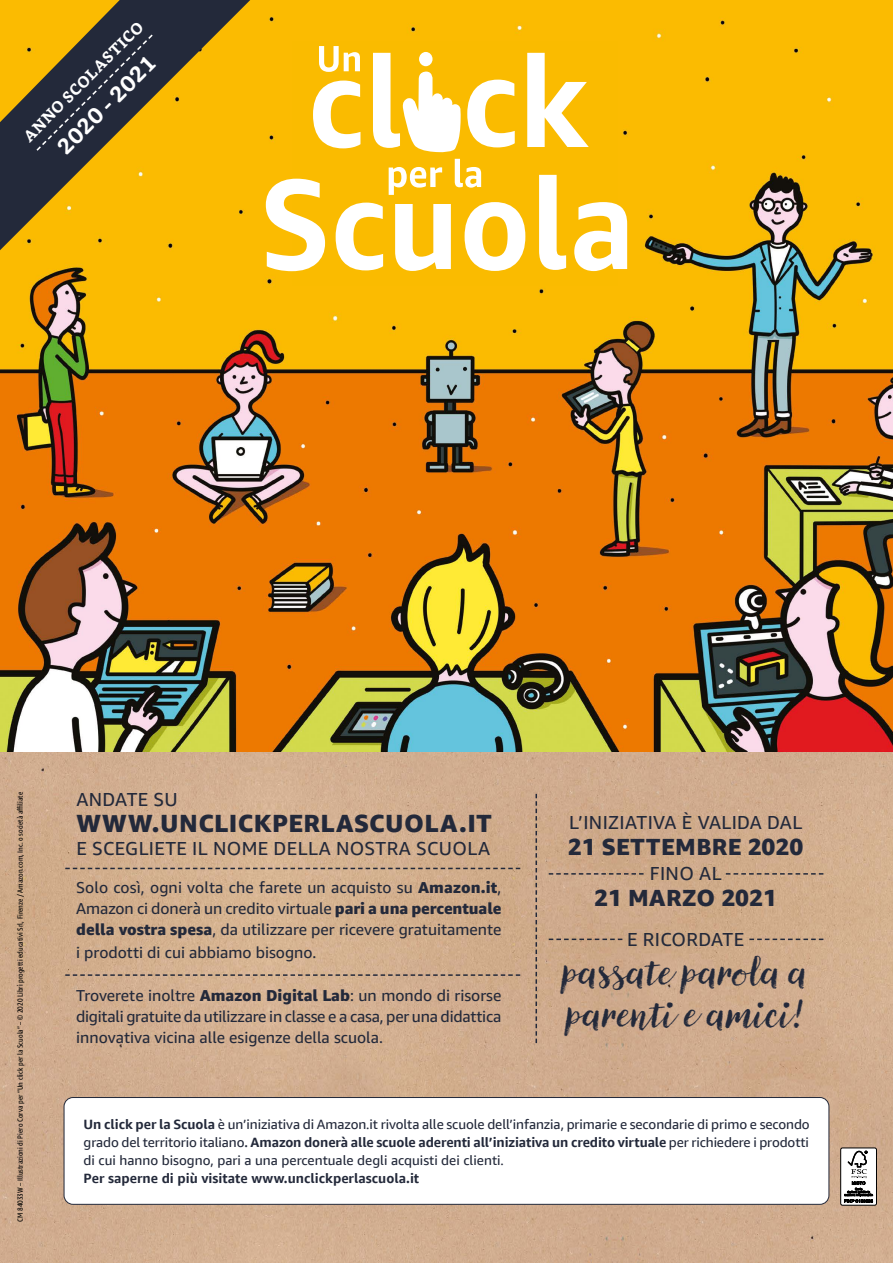
<style>
.page{position:relative;width:893px;height:1263px;background:#fff}
.page>*{position:absolute;margin:0;border:0;box-sizing:border-box;transform-origin:0 0}
.t1{font:39px/42px "Canvas Script";color:#23293a}
.t2{font:800 24.75px "Amazon Ember";letter-spacing:.02em;color:#23293a}
.t3{font:800 23.25px "Amazon Ember";letter-spacing:.02em;color:#23293a}
.t4{font:700 22.42px "Bookerly";color:#fff}
.t5{font:18.75px "Amazon Ember";letter-spacing:.02em;color:#23293a}
.t6{font:15.75px/21px "Amazon Ember";color:#23293a;text-align:justify}
.t7{font:700 15.6px "Bookerly";color:#fff}
.t8{font:13.5px/18px "Amazon Ember Display";color:#23293a;text-align:justify}
.t9{font:700 13.5px "Amazon Ember Display";color:#23293a}
.t10{font:7.5px "Amazon Ember Cd RC";color:#000}
.s1{font-weight:800}
.s2{font-weight:700}
.s3{font-weight:500}
</style>
<div class="page">
<img style="left:0;top:752px;width:893px;height:511px">
<img style="left:0;top:0;width:893px;height:752px">
<div style="left:292px;top:42px;width:326px;height:244px;background:#fabb00"></div>
<div style="left:64px;top:1097px;width:765px;height:107px;background:#fff;border-radius:9px"></div>
<div style="left:64px;top:1097px;width:765px;height:108px;border:1px solid #23293a;border-radius:9px"></div>
<svg style="left:65px;top:868px;width:455px;height:1px"></svg>
<svg style="left:65px;top:974px;width:455px;height:2px"></svg>
<svg style="left:535px;top:794px;width:2px;height:249px"></svg>
<div style="left:841px;top:1148px;width:35px;height:57px;background:#fff;border-radius:2px"></div>
<div style="left:840px;top:1148px;width:37px;height:57px;border:1px solid #000;border-radius:2px"></div>
<svg style="left:844px;top:1151px;width:29px;height:52px"></svg>
<svg style="left:319px;top:46px;width:41px;height:26px"></svg>
<svg style="left:313px;top:81px;width:47px;height:67px"></svg>
<svg style="left:467px;top:80px;width:48px;height:67px"></svg>
<svg style="left:527px;top:53px;width:62px;height:94px"></svg>
<svg style="left:389px;top:167px;width:53px;height:28px"></svg>
<svg style="left:455px;top:159px;width:26px;height:29px"></svg>
<svg style="left:266px;top:179px;width:59px;height:92px"></svg>
<svg style="left:336px;top:203px;width:47px;height:67px"></svg>
<svg style="left:395px;top:204px;width:56px;height:67px"></svg>
<svg style="left:465px;top:202px;width:60px;height:69px"></svg>
<svg style="left:539px;top:175px;width:27px;height:95px"></svg>
<svg style="left:574px;top:202px;width:53px;height:69px"></svg>
<svg style="left:373px;top:53px;width:88px;height:99px"></svg>
<svg style="left:0;top:0;width:250px;height:250px;background:#c19410"></svg>
<svg style="left:35px;top:33px;width:119px;height:119px;background:#524930"></svg>
<svg style="left:749px;top:938px;width:74px;height:2px"></svg>
<svg style="left:726px;top:873px;width:97px;height:2px"></svg>
<svg style="left:549px;top:873px;width:94px;height:2px"></svg>
<svg style="left:549px;top:938px;width:73px;height:2px"></svg>
<p class="t7" style="left:20px;top:132px;width:164px;rotate:-45deg">ANNO SCOLASTICO</p>
<h3 class="t4" style="left:51px;top:141px;width:131px;rotate:-45deg">2020 - 2021</h3>
<p class="t10" style="left:16px;top:1221px;width:431px;rotate:-90deg">CM 84033W – Illustrazioni di Piero Corva per “Un click per la Scuola” – © 2020 Librì progetti educativi Srl, Firenze / Amazon.com, Inc. o società affiliate</p>
<p class="t5" style="left:76px;top:788px;width:103px">ANDATE SU</p>
<h2 class="t2" style="left:76px;top:808px;width:417px">WWW.UNCLICKPERLASCUOLA.IT</h2>
<p class="t5" style="left:76px;top:836px;width:415px">E SCEGLIETE IL NOME DELLA NOSTRA SCUOLA</p>
<p class="t6" style="left:76px;top:877px;width:427px">Solo così, ogni volta che farete un acquisto su <span class="s1">Amazon.it</span>, Amazon ci donerà un credito virtuale <span class="s1">pari a una percentuale della vostra spesa</span>, da utilizzare per ricevere gratuitamente</p>
<p class="t6" style="left:76px;top:941px;width:242px">i prodotti di cui abbiamo bisogno.</p>
<p class="t6" style="left:76px;top:985px;width:427px">Troverete inoltre <span class="s1">Amazon Digital Lab</span>: un mondo di risorse digitali gratuite da utilizzare in classe e a casa, per una didattica innovativa vicina alle esigenze della scuola.</p>
<p class="t5" style="left:569px;top:811px;width:235px">L’INIZIATIVA È VALIDA DAL</p>
<h3 class="t3" style="left:568px;top:832px;width:237px">21 SETTEMBRE 2020</h3>
<p class="t5" style="left:650px;top:862px;width:73px">FINO AL</p>
<h3 class="t3" style="left:594px;top:883px;width:184px">21 MARZO 2021</h3>
<p class="t5" style="left:627px;top:927px;width:119px">E RICORDATE</p>
<h1 class="t1" style="left:563px;top:952px;width:247px">passate parola a parenti e amici!</h1>
<p class="t8" style="left:84px;top:1115px;width:728px"><span class="s2">Un click per la Scuola</span> è un’iniziativa di Amazon.it rivolta alle scuole dell’infanzia, primarie e secondarie di primo e secondo grado del territorio italiano<span class="s3">.</span> <span class="s2">Amazon donerà alle scuole aderenti all’iniziativa un credito virtuale</span> per richiedere i prodotti di cui hanno bisogno, pari a una percentuale degli acquisti dei clienti.</p>
<p class="t9" style="left:84px;top:1169px;width:337px">Per saperne di più visitate www.unclickperlascuola.it</p>
</div>
